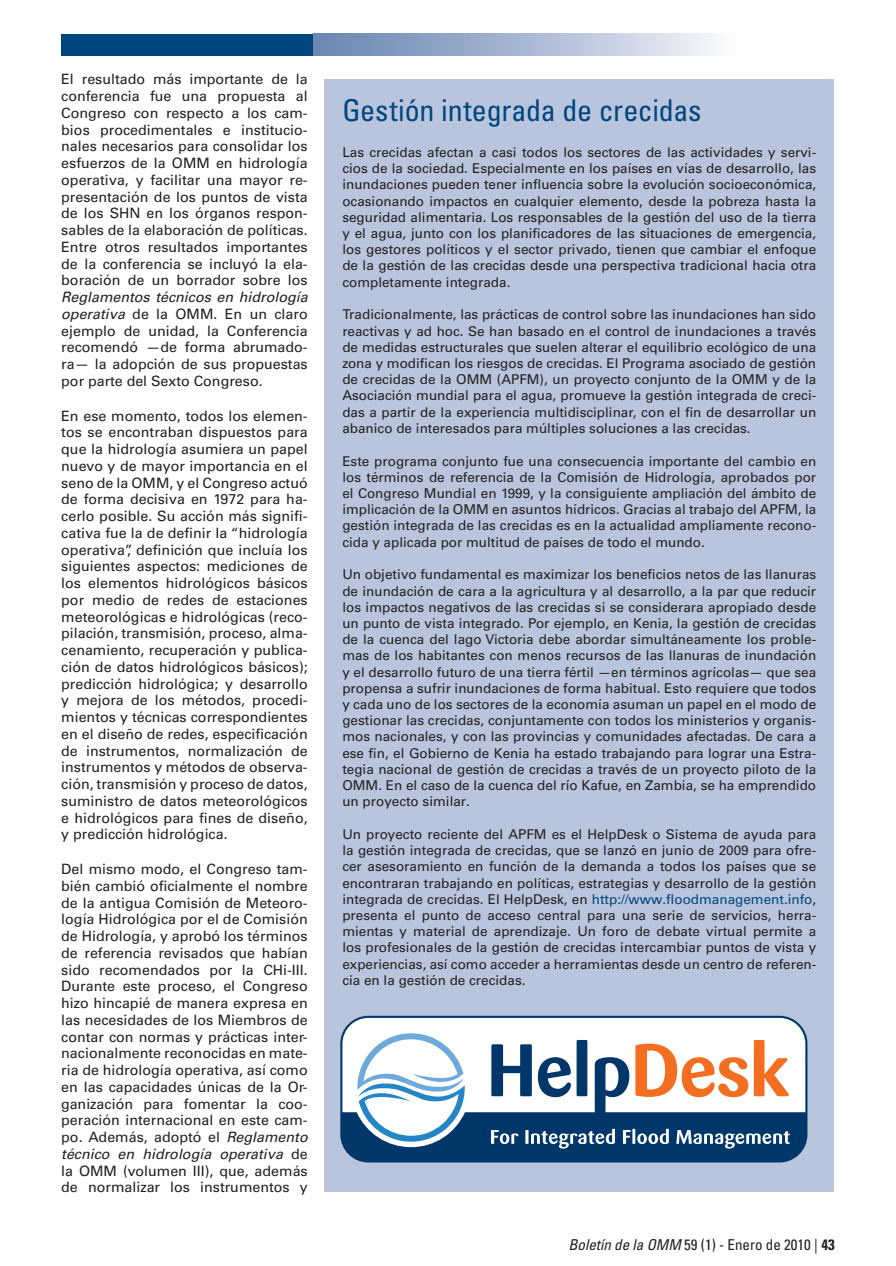
<style>
.page{position:relative;width:896px;height:1266px;background:#fff}
.page>*{position:absolute;margin:0;border:0;box-sizing:border-box;transform-origin:0 0}
.Box_head_1{font:condensed 30px "Univers";letter-spacing:-.005em;color:#00467e}
.t1{font:condensed 15px "Univers";color:#231f20}
.t2{font:14.25px/16.8px "Univers";color:#231f20;text-align:justify}
.Box_para{font:13.5px/16.2px "Univers";color:#231f20;text-align:justify}
.s1{font-style:italic}
.s2{color:#00467e}
.s3{font-weight:700}
</style>
<div class="page">
<div style="left:61px;top:34px;width:252px;height:21px;background:#00467e"></div>
<div style="left:313px;top:34px;width:421px;height:21px;background:linear-gradient(to right,#6481b0,#f5f6fb)"></div>
<div style="left:324px;top:79px;width:510px;height:1112px;background:#b9c5dc"></div>
<svg style="left:340px;top:1015px;width:467px;height:147px;background:#90a8be"></svg>
<svg style="left:491px;top:1044px;width:40px;height:52px;background:#6082a3"></svg>
<svg style="left:538px;top:1057px;width:33px;height:40px"></svg>
<div style="left:576px;top:1039px;width:11px;height:57px;background:#00376b;border-radius:2px"></div>
<svg style="left:594px;top:1057px;width:35px;height:60px;background:#6889a7"></svg>
<svg style="left:635px;top:1039px;width:153px;height:58px;background:#f9bf9e"></svg>
<svg style="left:491px;top:1129px;width:27px;height:14px"></svg>
<hr style="left:525px;top:1129px;width:3px;height:14px;background:#fff">
<svg style="left:531px;top:1128px;width:84px;height:20px;background:#4d7397"></svg>
<svg style="left:623px;top:1129px;width:7px;height:14px"></svg>
<hr style="left:632px;top:1128px;width:3px;height:15px;background:#fff">
<svg style="left:637px;top:1128px;width:31px;height:15px"></svg>
<svg style="left:676px;top:1129px;width:113px;height:19px;background:#51779a"></svg>
<svg style="left:357px;top:1033px;width:107px;height:108px;background:#c3daeb"></svg>
<p class="t2" style="left:61px;top:71px;width:248px">El resultado más importante de la conferencia fue una propuesta al Congreso con respecto a los cam&shy;bios procedimentales e institucio&shy;nales necesarios para consolidar los esfuerzos de la OMM en hidrología operativa, y facilitar una mayor re&shy;presentación de los puntos de vista de los SHN en los órganos respon&shy;sables de la elaboración de políticas.<br>Entre otros resultados importantes de la conferencia se incluyó la ela&shy;boración de un borrador sobre los <span class="s1">Reglamentos técnicos en hidrología operativa</span> de la OMM. En un claro ejemplo de unidad, la Conferencia recomendó —de forma abrumado&shy;ra— la adopción de sus propuestas por parte del Sexto Congreso.</p>
<p class="t2" style="left:61px;top:407px;width:248px">En ese momento, todos los elemen&shy;tos se encontraban dispuestos para que la hidrología asumiera un papel nuevo y de mayor importancia en el seno de la OMM, y el Congreso actuó de forma decisiva en 1972 para ha&shy;cerlo posible. Su acción más signifi&shy;cativa fue la de definir la “hidrología operativa”, definición que incluía los siguientes aspectos: mediciones de los elementos hidrológicos básicos por medio de redes de estaciones meteorológicas e hidrológicas (reco&shy;pilación, transmisión, proceso, alma&shy;cenamiento, recuperación y publica&shy;ción de datos hidrológicos básicos); predicción hidrológica; y desarrollo y mejora de los métodos, procedi&shy;mientos y técnicas correspondientes en el diseño de redes, especificación de instrumentos, normalización de instrumentos y métodos de observa&shy;ción, transmisión y proceso de datos, suministro de datos meteorológicos e hidrológicos para fines de diseño, y predicción hidrológica.</p>
<p class="t2" style="left:61px;top:860px;width:248px">Del mismo modo, el Congreso tam&shy;bién cambió oficialmente el nombre de la antigua Comisión de Meteoro&shy;logía Hidrológica por el de Comisión de Hidrología, y aprobó los términos de referencia revisados que habían sido recomendados por la CHi-III.<br>Durante este proceso, el Congreso hizo hincapié de manera expresa en las necesidades de los Miembros de contar con normas y prácticas inter&shy;nacionalmente reconocidas en mate&shy;ria de hidrología operativa, así como en las capacidades únicas de la Or&shy;ganización para fomentar la coo&shy;peración internacional en este cam&shy;po. Además, adoptó el <span class="s1">Reglamento técnico en hidrología operativa</span> de la OMM (volumen III), que, además de normalizar los instrumentos y</p>
<p class="Box_head_1" style="left:342px;top:92px;width:360px">Gestión integrada de crecidas</p>
<p class="Box_para" style="left:342px;top:144px;width:475px">Las crecidas afectan a casi todos los sectores de las actividades y servi&shy;cios de la sociedad. Especialmente en los países en vías de desarrollo, las inundaciones pueden tener influencia sobre la evolución socioeconómica, ocasionando impactos en cualquier elemento, desde la pobreza hasta la seguridad alimentaria. Los responsables de la gestión del uso de la tierra y el agua, junto con los planificadores de las situaciones de emergencia, los gestores políticos y el sector privado, tienen que cambiar el enfoque de la gestión de las crecidas desde una perspectiva tradicional hacia otra completamente integrada.</p>
<p class="Box_para" style="left:342px;top:306px;width:475px">Tradicionalmente, las prácticas de control sobre las inundaciones han sido reactivas y ad hoc. Se han basado en el control de inundaciones a través de medidas estructurales que suelen alterar el equilibrio ecológico de una zona y modifican los riesgos de crecidas. El Programa asociado de gestión de crecidas de la OMM (APFM), un proyecto conjunto de la OMM y de la Asociación mundial para el agua, promueve la gestión integrada de creci&shy;das a partir de la experiencia multidisciplinar, con el fin de desarrollar un abanico de interesados para múltiples soluciones a las crecidas.</p>
<p class="Box_para" style="left:342px;top:452px;width:475px">Este programa conjunto fue una consecuencia importante del cambio en los términos de referencia de la Comisión de Hidrología, aprobados por el Congreso Mundial en 1999, y la consiguiente ampliación del ámbito de implicación de la OMM en asuntos hídricos. Gracias al trabajo del APFM, la gestión integrada de las crecidas es en la actualidad ampliamente recono&shy;cida y aplicada por multitud de países de todo el mundo.</p>
<p class="Box_para" style="left:342px;top:566px;width:475px">Un objetivo fundamental es maximizar los beneficios netos de las llanuras de inundación de cara a la agricultura y al desarrollo, a la par que reducir los impactos negativos de las crecidas si se considerara apropiado desde un punto de vista integrado. Por ejemplo, en Kenia, la gestión de crecidas de la cuenca del lago Victoria debe abordar simultáneamente los proble&shy;mas de los habitantes con menos recursos de las llanuras de inundación y el desarrollo futuro de una tierra fértil —en términos agrícolas— que sea propensa a sufrir inundaciones de forma habitual. Esto requiere que todos y cada uno de los sectores de la economía asuman un papel en el modo de gestionar las crecidas, conjuntamente con todos los ministerios y organis&shy;mos nacionales, y con las provincias y comunidades afectadas. De cara a ese fin, el Gobierno de Kenia ha estado trabajando para lograr una Estra&shy;tegia nacional de gestión de crecidas a través de un proyecto piloto de la OMM. En el caso de la cuenca del río Kafue, en Zambia, se ha emprendido un proyecto similar.</p>
<p class="Box_para" style="left:342px;top:826px;width:475px">Un proyecto reciente del APFM es el HelpDesk o Sistema de ayuda para la gestión integrada de crecidas, que se lanzó en junio de 2009 para ofre&shy;cer asesoramiento en función de la demanda a todos los países que se encontraran trabajando en políticas, estrategias y desarrollo de la gestión integrada de crecidas. El HelpDesk, en <span class="s2">http://www.floodmanagement.info</span>, presenta el punto de acceso central para una serie de servicios, herra&shy;mientas y material de aprendizaje. Un foro de debate virtual permite a los profesionales de la gestión de crecidas intercambiar puntos de vista y experiencias, así como acceder a herramientas desde un centro de referen&shy;cia en la gestión de crecidas.</p>
<p class="t1" style="left:568px;top:1234px;width:268px"><span class="s1">Boletín de la OMM</span> 59 (1) - Enero de 2010 | <span class="s3">43</span></p>
</div>
